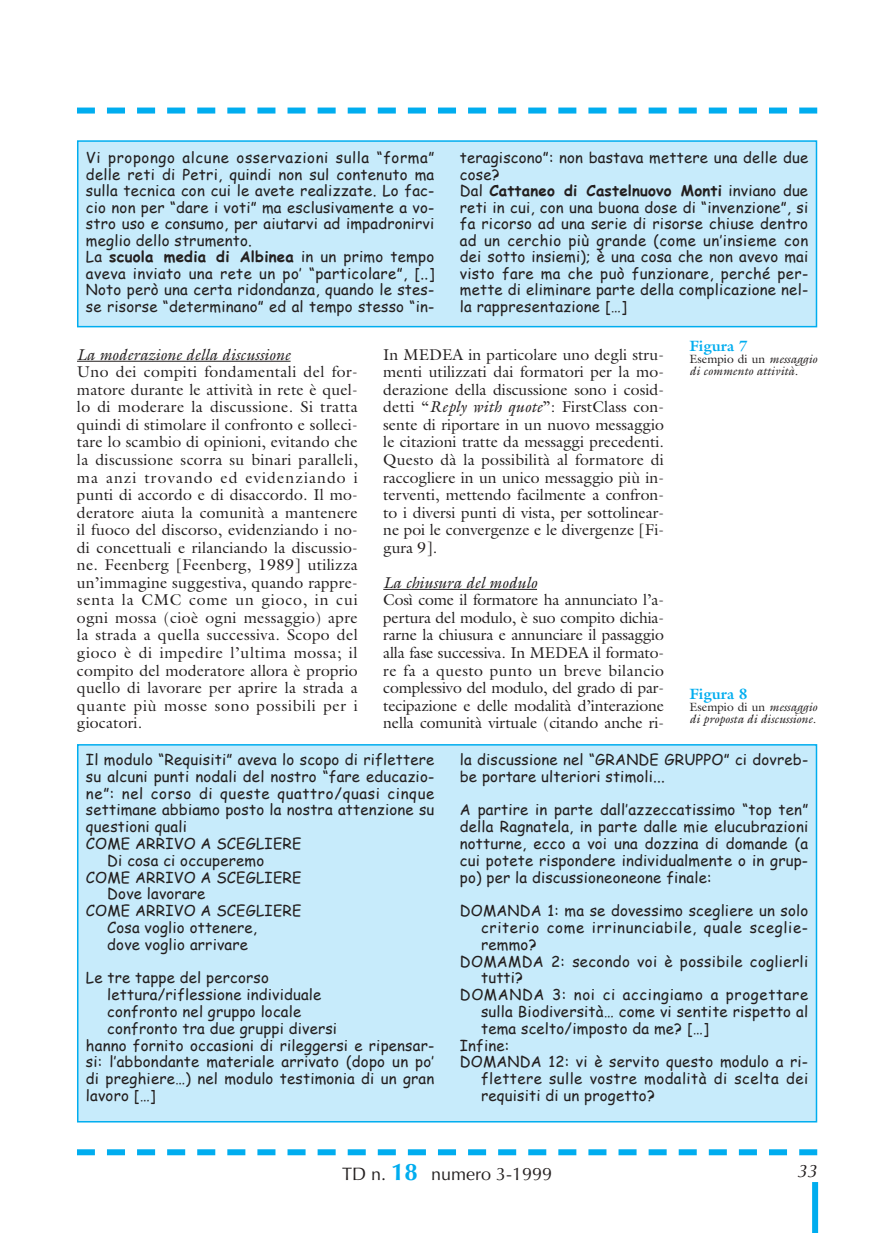
<style>
.page{position:relative;width:893px;height:1233px;background:#fff}
.page>*{position:absolute;margin:0;border:0;box-sizing:border-box;transform-origin:0 0}
.t1{font:18px "Optima";color:#231f1f}
.t2{font:italic 18px "Optima";color:#231f1f}
.t3{font:15.75px/17.5px "Galliard";color:#231f1f;text-align:justify}
.t4{font:italic 15.75px "Galliard";color:#231f1f}
.t5{font:15px/16.5px "Comic Sans MS";letter-spacing:.01em;color:#231f1f}
.t6{font:15px "Comic Sans MS";letter-spacing:.045em;color:#231f1f}
.t7{font:15px "Comic Sans MS";letter-spacing:.04em;color:#231f1f}
.t8{font:15px "Comic Sans MS";letter-spacing:.03em;color:#231f1f}
.t9{font:700 15px "Galliard";color:#00adef}
.t10{font:italic 12px/12px "Galliard";color:#231f1f}
.s1{font-weight:700}
.s2{font-style:normal}
.s3{font-style:italic}
.s4{font-weight:700;font-size:24px;color:#00adef}
</style>
<div class="page">
<hr style="left:77px;top:361px;width:213px;height:1px;background:#231f1f">
<hr style="left:383px;top:589px;width:154px;height:1px;background:#231f1f">
<div style="left:812px;top:1182px;width:6px;height:51px;background:#00adef"></div>
<svg style="left:107px;top:1149px;width:680px;height:6px"></svg>
<div style="left:77px;top:1149px;width:18px;height:6px;background:#00adef"></div>
<div style="left:799px;top:1149px;width:18px;height:6px;background:#00adef"></div>
<svg style="left:107px;top:108px;width:680px;height:6px"></svg>
<div style="left:77px;top:108px;width:18px;height:6px;background:#00adef"></div>
<div style="left:799px;top:108px;width:18px;height:6px;background:#00adef"></div>
<div style="left:78px;top:141px;width:738px;height:186px;background:#c7ebfb"></div>
<div style="left:77px;top:140px;width:740px;height:187px;border:2px solid #00adef"></div>
<div style="left:78px;top:745px;width:738px;height:377px;background:#c7ebfb"></div>
<div style="left:77px;top:744px;width:740px;height:379px;border:2px solid #00adef"></div>
<p class="t5" style="left:86px;top:149px;width:350px">Vi propongo alcune osservazioni sulla ìformaî delle reti di Petri, quindi non sul contenuto ma sulla tecnica con cui le avete realizzate. Lo fac&shy;cio non per ìdare i votiî ma esclusivamente a vo&shy;stro uso e consumo, per aiutarvi ad impadronirvi meglio dello strumento.<br>La <span class="s1">scuola media di Albinea</span> in un primo tempo aveva inviato una rete un poí ìparticolareî, [..] Noto perÚ una certa ridondanza, quando le stes&shy;se risorse ìdeterminanoî ed al tempo stesso ìin-</p>
<p class="t5" style="left:460px;top:149px;width:350px">teragisconoî: non bastava mettere una delle due cose?<br>Dal <span class="s1">Cattaneo di Castelnuovo Monti</span> inviano due reti in cui, con una buona dose di ìinvenzioneî, si fa ricorso ad una serie di risorse chiuse dentro ad un cerchio pi˘ grande (come uníinsieme con dei sotto insiemi); Ë una cosa che non avevo mai visto fare ma che puÚ funzionare, perchÈ per&shy;mette di eliminare parte della complicazione nel&shy;la rappresentazione [Ö]</p>
<p class="t9" style="left:689px;top:340px;width:60px">Figura 7</p>
<p class="t10" style="left:689px;top:354px;width:129px"><span class="s2">Esempio di un</span> messaggio di commento attività.</p>
<p class="t4" style="left:77px;top:348px;width:215px">La moderazione della discussione</p>
<p class="t3" style="left:77px;top:365px;width:282px">Uno dei compiti fondamentali del for&shy;matore durante le attività in rete è quel&shy;lo di moderare la discussione. Si tratta quindi di stimolare il confronto e solleci&shy;tare lo scambio di opinioni, evitando che la discussione scorra su binari paralleli, ma anzi trovando ed evidenziando i punti di accordo e di disaccordo. Il mo&shy;deratore aiuta la comunità a mantenere il fuoco del discorso, evidenziando i no&shy;di concettuali e rilanciando la discussio&shy;ne. Feenberg [Feenberg, 1989] utilizza un’immagine suggestiva, quando rappre&shy;senta la CMC come un gioco, in cui ogni mossa (cioè ogni messaggio) apre la strada a quella successiva. Scopo del gioco è di impedire l’ultima mossa; il compito del moderatore allora è proprio quello di lavorare per aprire la strada a quante più mosse sono possibili per i giocatori.</p>
<p class="t3" style="left:383px;top:347px;width:282px">In MEDEA in particolare uno degli stru&shy;menti utilizzati dai formatori per la mo&shy;derazione della discussione sono i cosid&shy;detti “<span class="s3">Reply with quote</span>”: FirstClass con&shy;sente di riportare in un nuovo messaggio le citazioni tratte da messaggi precedenti.<br>Questo dà la possibilità al formatore di raccogliere in un unico messaggio più in&shy;terventi, mettendo facilmente a confron&shy;to i diversi punti di vista, per sottolinear&shy;ne poi le convergenze e le divergenze [Fi&shy;gura 9].</p>
<p class="t4" style="left:383px;top:576px;width:155px">La chiusura del modulo</p>
<p class="t3" style="left:383px;top:593px;width:282px">Così come il formatore ha annunciato l’a&shy;pertura del modulo, è suo compito dichia&shy;rarne la chiusura e annunciare il passaggio alla fase successiva. In MEDEA il formato&shy;re fa a questo punto un breve bilancio complessivo del modulo, del grado di par&shy;tecipazione e delle modalità d’interazione nella comunità virtuale (citando anche ri-</p>
<p class="t9" style="left:689px;top:688px;width:60px">Figura 8</p>
<p class="t10" style="left:689px;top:702px;width:129px"><span class="s2">Esempio di un</span> messaggio di proposta di discussione.</p>
<p class="t5" style="left:86px;top:751px;width:350px">Il modulo ìRequisitiî aveva lo scopo di riflettere</p>
<p class="t5" style="left:86px;top:768px;width:350px">su alcuni punti nodali del nostro ìfare educazio-</p>
<p class="t7" style="left:86px;top:782px;width:350px">neî: nel corso di queste quattro/quasi cinque</p>
<p class="t5" style="left:86px;top:801px;width:350px">settimane abbiamo posto la nostra attenzione su</p>
<p class="t5" style="left:86px;top:818px;width:102px">questioni quali</p>
<p class="t5" style="left:86px;top:835px;width:217px">COME ARRIVO A SCEGLIERE</p>
<p class="t5" style="left:107px;top:852px;width:158px">Di cosa ci occuperemo</p>
<p class="t5" style="left:86px;top:868px;width:217px">COME ARRIVO A SCEGLIERE</p>
<p class="t5" style="left:107px;top:885px;width:100px">Dove lavorare</p>
<p class="t5" style="left:86px;top:902px;width:217px">COME ARRIVO A SCEGLIERE</p>
<p class="t5" style="left:107px;top:919px;width:151px">Cosa voglio ottenere,</p>
<p class="t5" style="left:107px;top:936px;width:142px">dove voglio arrivare</p>
<p class="t5" style="left:86px;top:969px;width:184px">Le tre tappe del percorso</p>
<p class="t5" style="left:107px;top:986px;width:216px">lettura/riflessione individuale</p>
<p class="t5" style="left:107px;top:1003px;width:195px">confronto nel gruppo locale</p>
<p class="t5" style="left:107px;top:1020px;width:231px">confronto tra due gruppi diversi</p>
<p class="t5" style="left:86px;top:1036px;width:350px">hanno fornito occasioni di rileggersi e ripensar-</p>
<p class="t5" style="left:86px;top:1053px;width:350px">si: líabbondante materiale arrivato (dopo un poí</p>
<p class="t5" style="left:86px;top:1070px;width:350px">di preghiereÖ) nel modulo testimonia di un gran</p>
<p class="t5" style="left:86px;top:1087px;width:71px">lavoro [Ö]</p>
<p class="t5" style="left:460px;top:751px;width:350px">la discussione nel ìGRANDE GRUPPOî ci dovreb&shy;be portare ulteriori stimoli...</p>
<p class="t5" style="left:460px;top:801px;width:350px;text-align:justify">A partire in parte dallíazzeccatissimo ìtop tenî della Ragnatela, in parte dalle mie elucubrazioni notturne, ecco a voi una dozzina di domande (a cui potete rispondere individualmente o in grup&shy;po) per la discussioneoneone finale:</p>
<p class="t5" style="left:460px;top:902px;width:350px">DOMANDA 1: ma se dovessimo scegliere un solo</p>
<p class="t6" style="left:481px;top:917px;width:328px">criterio come irrinunciabile, quale sceglie-</p>
<p class="t5" style="left:481px;top:936px;width:57px">remmo?</p>
<p class="t5" style="left:460px;top:952px;width:350px">DOMAMDA 2: secondo voi Ë possibile coglierli</p>
<p class="t5" style="left:481px;top:969px;width:43px">tutti?</p>
<p class="t6" style="left:460px;top:984px;width:350px">DOMANDA 3: noi ci accingiamo a progettare</p>
<p class="t5" style="left:481px;top:1003px;width:328px">sulla Biodiversit‡Ö come vi sentite rispetto al</p>
<p class="t5" style="left:481px;top:1020px;width:229px">tema scelto/imposto da me? [Ö]</p>
<p class="t5" style="left:460px;top:1036px;width:51px">Infine:</p>
<p class="t5" style="left:460px;top:1053px;width:350px">DOMANDA 12: vi Ë servito questo modulo a ri-</p>
<p class="t8" style="left:481px;top:1068px;width:328px">flettere sulle vostre modalit‡ di scelta dei</p>
<p class="t5" style="left:481px;top:1087px;width:175px">requisiti di un progetto?</p>
<p class="t1" style="left:342px;top:1167px;width:212px">TD n. <span class="s4">18</span> numero 3-1999</p>
<p class="t2" style="left:797px;top:1164px;width:22px">33</p>
</div>
